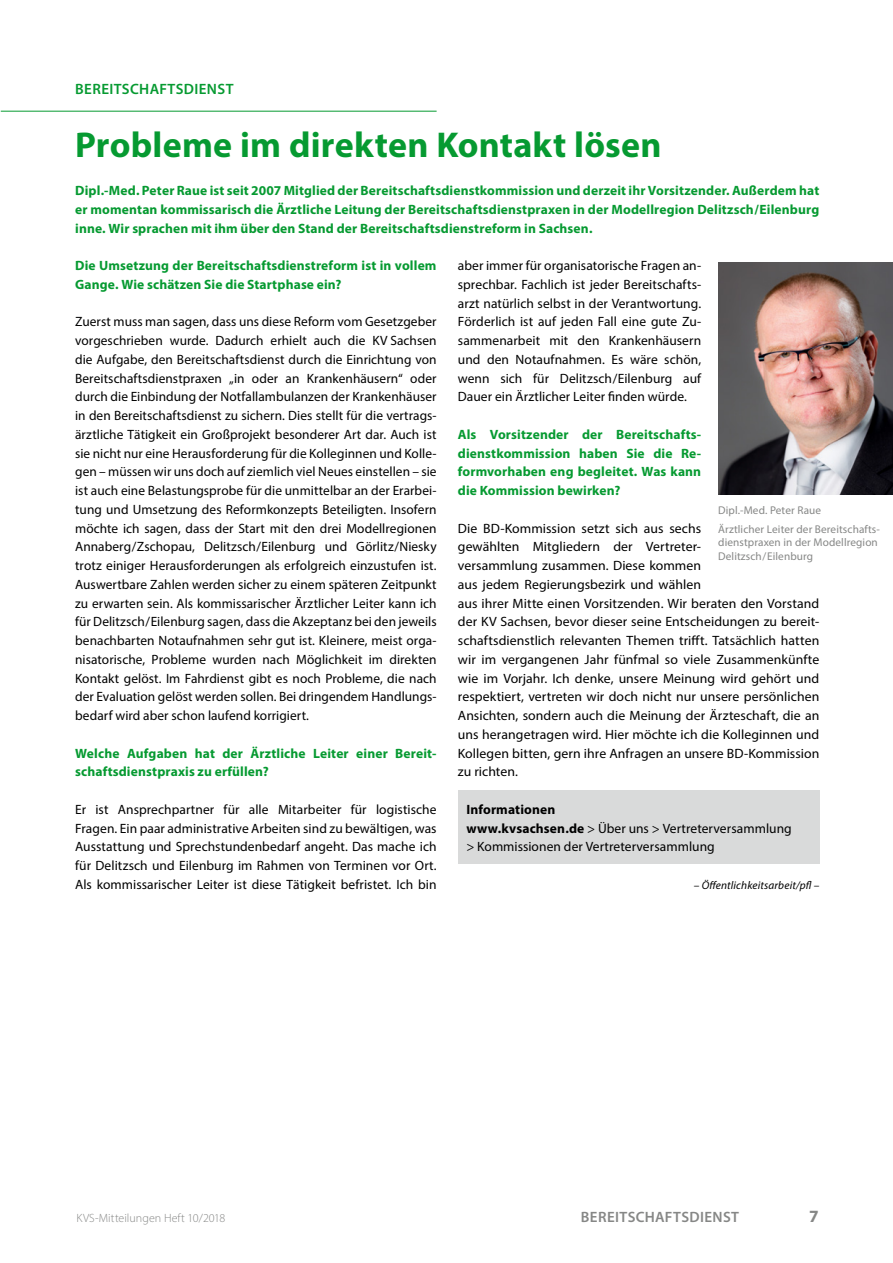
<style>
.page{position:relative;width:893px;height:1263px;background:#fff}
.page>*{position:absolute;margin:0;border:0;box-sizing:border-box;transform-origin:0 0}
.t1{font:700 36px "Myriad Pro";letter-spacing:.005em;color:#069a31}
.t2{font:700 17.25px "Myriad Pro";color:#868786}
.t3{font:600 15px "Myriad Pro";letter-spacing:.02em;color:#868786}
.t4{font:600 15px "Myriad Pro";letter-spacing:.025em;color:#069a31}
.t5{font:13.5px/18.8px "Myriad Pro";letter-spacing:.005em;color:#000;text-align:justify}
.t6{font:700 13.5px/18.8px "Myriad Pro";letter-spacing:.01em;color:#069a31;text-align:justify}
.t7{font:300 12px "Myriad Pro";letter-spacing:.005em;color:#868786}
.t8{font:11.25px/18.8px "Myriad Pro";letter-spacing:.01em;color:#868786}
.t9{font:italic 11.25px "Myriad Pro";letter-spacing:.015em;color:#000}
.s1{font-weight:700}
</style>
<div class="page">
<hr style="left:1px;top:111px;width:436px;height:1px;background:#069a31">
<div style="left:458px;top:791px;width:361px;height:73px;background:#d9dada"></div>
<img style="left:718px;top:262px;width:175px;height:233px">
<p class="t4" style="left:75px;top:79px;width:65px">BEREITSCHAF</p>
<p class="t4" style="left:168px;top:79px;width:67px">TSDIENST</p>
<h1 class="t1" style="left:75px;top:121px;width:588px">Probleme im direkten Kontakt lösen</h1>
<p class="t6" style="left:75px;top:181px;width:746px">Dipl.-Med. Peter Raue ist seit 2007 Mitglied der Bereitschaftsdienstkommission und derzeit ihr Vorsitzender. Außerdem hat er momentan kommissarisch die Ärztliche Leitung der Bereitschaftsdienstpraxen in der Modellregion Delitzsch/Eilenburg inne. Wir sprachen mit ihm über den Stand der Bereitschaftsdienstreform in Sachsen.</p>
<p class="t6" style="left:75px;top:256px;width:363px">Die Umsetzung der Bereitschaftsdienstreform ist in vollem<br>Gange. Wie schätzen Sie die Startphase ein?</p>
<p class="t5" style="left:75px;top:312px;width:363px">Zuerst muss man sagen, dass uns diese Reform vom Gesetzgeber vorgeschrieben wurde. Dadurch erhielt auch die KV Sachsen die Aufgabe, den Bereitschaftsdienst durch die Einrichtung von Bereitschaftsdienstpraxen „in oder an Krankenhäusern“ oder durch die Einbindung der Notfallambulanzen der Krankenhäuser in den Bereitschaftsdienst zu sichern. Dies stellt für die vertrags&shy;ärztliche Tätigkeit ein Großprojekt besonderer Art dar. Auch ist sie nicht nur eine Herausforderung für die Kolleginnen und Kolle&shy;gen – müssen wir uns doch auf ziemlich viel Neues einstellen – sie ist auch eine Belastungsprobe für die unmittelbar an der Erarbei&shy;tung und Umsetzung des Reformkonzepts Beteiligten. Insofern möchte ich sagen, dass der Start mit den drei Modellregionen Annaberg/Zschopau, Delitzsch/Eilenburg und Görlitz/Niesky trotz einiger Herausforderungen als erfolgreich einzustufen ist.<br>Auswertbare Zahlen werden sicher zu einem späteren Zeitpunkt zu erwarten sein. Als kommissarischer Ärztlicher Leiter kann ich für Delitzsch/Eilenburg sagen, dass die Akzeptanz bei den jeweils benachbarten Notaufnahmen sehr gut ist. Kleinere, meist orga&shy;nisatorische, Probleme wurden nach Möglichkeit im direkten Kontakt gelöst. Im Fahrdienst gibt es noch Probleme, die nach der Evaluation gelöst werden sollen. Bei dringendem Handlungs&shy;bedarf wird aber schon laufend korrigiert.</p>
<p class="t6" style="left:75px;top:743px;width:363px">Welche Aufgaben hat der Ärztliche Leiter einer Bereit&shy;schaftsdienstpraxis zu erfüllen?</p>
<p class="t5" style="left:75px;top:800px;width:363px">Er ist Ansprechpartner für alle Mitarbeiter für logistische Fragen. Ein paar administrative Arbeiten sind zu bewältigen, was Ausstattung und Sprechstundenbedarf angeht. Das mache ich für Delitzsch und Eilenburg im Rahmen von Terminen vor Ort.<br>Als kommissarischer Leiter ist diese Tätigkeit befristet. Ich bin</p>
<p class="t5" style="left:458px;top:256px;width:245px">aber immer für organisatorische Fragen an&shy;sprechbar. Fachlich ist jeder Bereitschafts&shy;arzt natürlich selbst in der Verantwortung.<br>Förderlich ist auf jeden Fall eine gute Zu&shy;sammenarbeit mit den Krankenhäusern und den Notaufnahmen. Es wäre schön, wenn sich für Delitzsch/Eilenburg auf Dauer ein Ärztlicher Leiter finden würde.</p>
<p class="t6" style="left:458px;top:424px;width:245px">Als Vorsitzender der Bereitschafts&shy;dienstkommission haben Sie die Re&shy;formvorhaben eng begleitet. Was kann die Kommission bewirken?</p>
<p class="t5" style="left:458px;top:518px;width:363px;text-align:left">Die BD-Kommission setzt sich aus sechs<br>gewählten Mitgliedern der Vertreter-<br>versammlung zusammen. Diese kommen<br>aus jedem Regierungsbezirk und wählen<br>aus ihrer Mitte einen Vorsitzenden. Wir beraten den Vorstand der KV Sachsen, bevor dieser seine Entscheidungen zu bereit&shy;schaftsdienstlich relevanten Themen trifft. Tatsächlich hatten wir im vergangenen Jahr fünfmal so viele Zusammenkünfte wie im Vorjahr. Ich denke, unsere Meinung wird gehört und respektiert, vertreten wir doch nicht nur unsere persönlichen Ansichten, sondern auch die Meinung der Ärzteschaft, die an uns herangetragen wird. Hier möchte ich die Kolleginnen und Kollegen bitten, gern ihre Anfragen an unsere BD-Kommission zu richten.</p>
<p class="t8" style="left:718px;top:500px;width:163px">Dipl.-Med. Peter Raue<br>Ärztlicher Leiter der Bereitschafts-</p>
<p class="t8" style="left:718px;top:535px;width:161px;line-height:13.5px">dienstpraxen in der Modellregion<br>Delitzsch/Eilenburg</p>
<p class="t5" style="left:466px;top:800px;width:327px;text-align:left"><span class="s1">Informationen<br>www.kvsachsen.de</span> &gt; Über uns &gt; Vertreterversammlung &gt; Kommissionen der Vertreterversammlung</p>
<p class="t9" style="left:694px;top:878px;width:127px">– Öffentlichkeitsarbeit/pfl –</p>
<p class="t7" style="left:77px;top:1211px;width:150px">KVS-Mitteilungen Heft 10/2018</p>
<p class="t3" style="left:581px;top:1208px;width:34px">BEREITS</p>
<p class="t3" style="left:636px;top:1208px;width:47px">CHAFTSDIE</p>
<p class="t3" style="left:713px;top:1208px;width:20px">NST</p>
<p class="t2" style="left:809px;top:1205px;width:11px">7</p>
</div>
